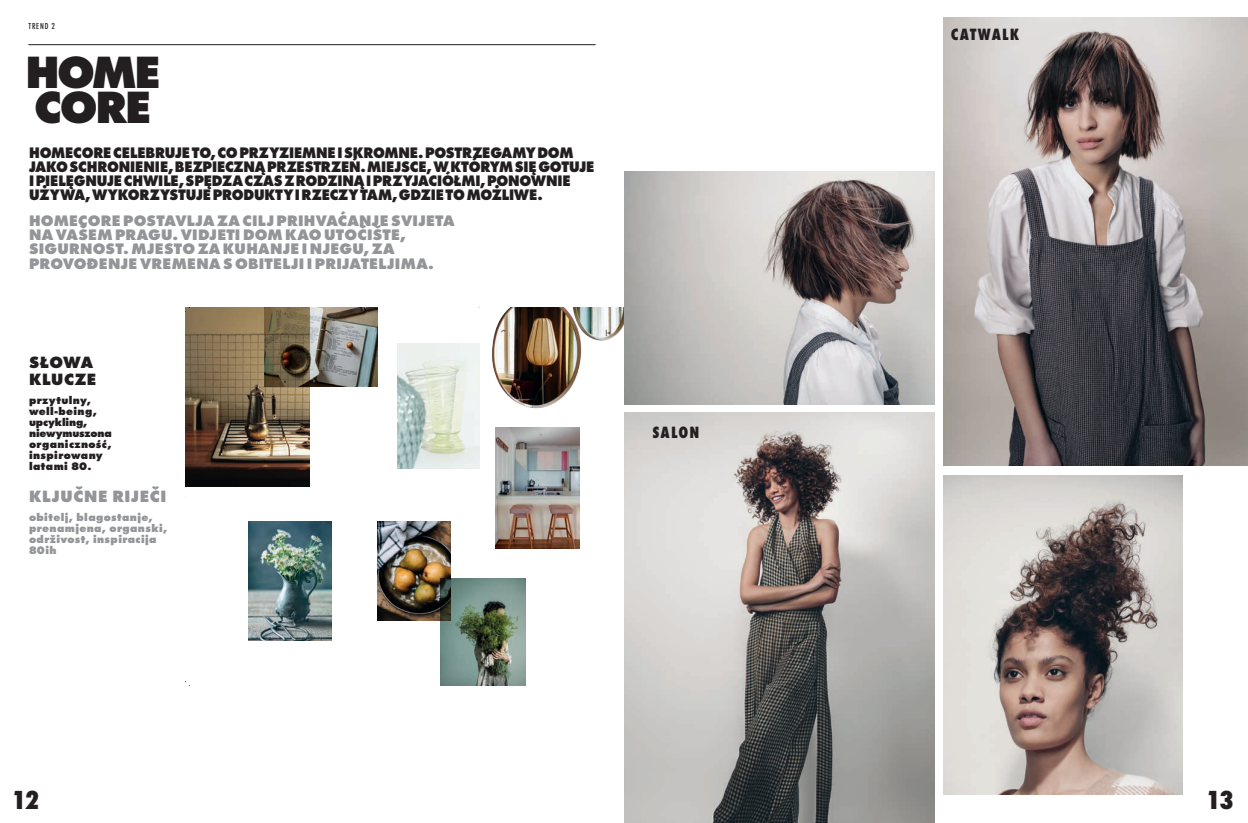
<style>
.page{position:relative;width:1248px;height:823px;background:#fff}
.page>*{position:absolute;margin:0;border:0;box-sizing:border-box;transform-origin:0 0}
.t1{font:900 41.5px/35px "Futura Now Text";letter-spacing:-.055em;color:#231f20}
.t2{font:900 condensed 24px "Futura Now Text";color:#231f20}
.t3{font:900 15px "Futura Now Text";letter-spacing:.05em;color:#939598}
.t4{font:900 condensed 15px "Futura Now Text";letter-spacing:.08em;color:#231f20}
.t5{font:900 15px/17px "Futura Now Text";letter-spacing:.04em;color:#231f20}
.t6{font:900 14px/14px "Futura Now Text";letter-spacing:-.015em;color:#231f20;scale:.93 1}
.t7{font:900 14px/14px "Futura Now Text";letter-spacing:.015em;color:#939598}
.t8{font:900 10px/11px "Futura Now Text";letter-spacing:.035em;color:#231f20}
.t9{font:900 10px/11px "Futura Now Text";letter-spacing:.04em;color:#939598}
.t10{font:500 condensed 8px "Futura Now Headline";letter-spacing:.11em;color:#231f20}
</style>
<div class="page">
<img style="left:186px;top:308px;width:124px;height:177px">
<img style="left:249px;top:521px;width:82px;height:119px">
<img style="left:495px;top:427px;width:84px;height:121px">
<img style="left:264px;top:308px;width:113px;height:78px">
<img style="left:440px;top:577px;width:85px;height:107px">
<img style="left:398px;top:343px;width:81px;height:125px">
<img style="left:492px;top:308px;width:132px;height:101px">
<img style="left:377px;top:521px;width:73px;height:99px">
<svg style="left:186px;top:308px;width:4px;height:4px"></svg>
<img style="left:624px;top:412px;width:310px;height:410px">
<img style="left:943px;top:475px;width:238px;height:319px">
<img style="left:943px;top:17px;width:304px;height:448px">
<img style="left:624px;top:171px;width:310px;height:233px">
<hr style="left:28px;top:44px;width:567px;height:1px;background:#231f20">
<p class="t10" style="left:28px;top:19px;width:28px">TREND 2</p>
<h1 class="t1" style="left:26px;top:56px;width:137px">HOME<br>CORE</h1>
<p class="t6" style="left:29px;top:146px;width:609px">HOMECORE CELEBRUJE TO, CO PRZYZIEMNE I SKROMNE. POSTRZEGAMY DOM JAKO SCHRONIENIE, BEZPIECZNĄ PRZESTRZEŃ. MIEJSCE, W KTÓRYM SIĘ GOTUJE I PIELĘGNUJE CHWILE, SPĘDZA CZAS Z RODZINĄ I PRZYJACIÓŁMI, PONOWNIE UŻYWA, WYKORZYSTUJE PRODUKTY I RZECZY TAM, GDZIE TO MOŻLIWE.</p>
<p class="t7" style="left:29px;top:214px;width:427px">HOMECORE POSTAVLJA ZA CILJ PRIHVAĆANJE SVIJETA NA VAŠEM PRAGU. VIDJETI DOM KAO UTOČIŠTE, SIGURNOST. MJESTO ZA KUHANJE I NJEGU, ZA PROVOĐENJE VREMENA S OBITELJI I PRIJATELJIMA.</p>
<p class="t5" style="left:29px;top:354px;width:69px">SŁOWA<br>KLUCZE</p>
<p class="t8" style="left:29px;top:395px;width:84px">przytulny, well-being, upcykling, niewymuszona organiczność, inspirowany latami 80.</p>
<p class="t3" style="left:29px;top:487px;width:139px">KLJUČNE RIJEČI</p>
<p class="t9" style="left:29px;top:511px;width:140px">obitelj, blagostanje, prenamjena, organski, održivost, inspiracija<br>80ih</p>
<p class="t4" style="left:652px;top:419px;width:48px">SALON</p>
<p class="t4" style="left:950px;top:21px;width:70px">CATWALK</p>
<h2 class="t2" style="left:14px;top:778px;width:27px">12</h2>
<h2 class="t2" style="left:1208px;top:778px;width:27px">13</h2>
</div>
